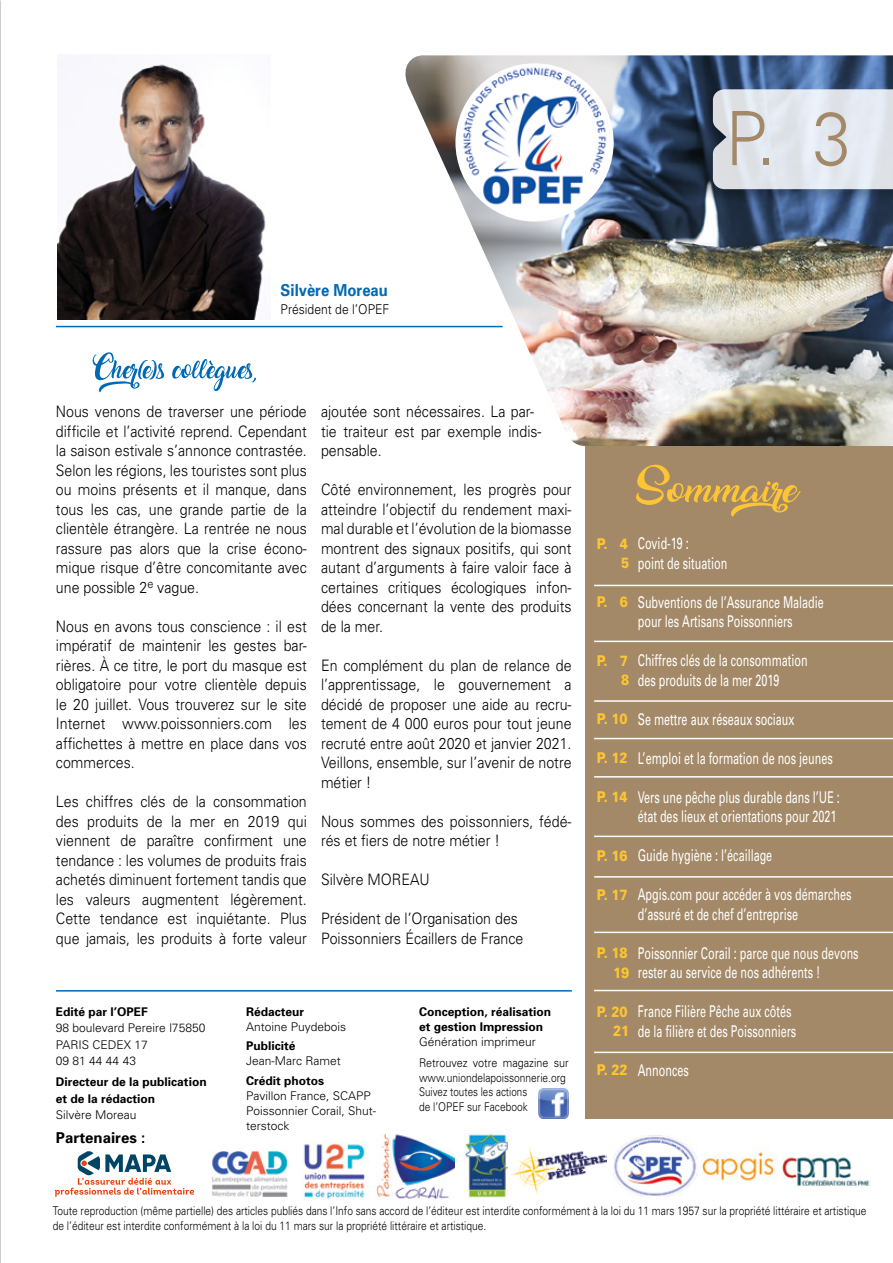
<style>
.page{position:relative;width:893px;height:1263px;background:#fff}
.page>*{position:absolute;margin:0;border:0;box-sizing:border-box;transform-origin:0 0}
.t1{font:300 75px "Univers";color:#a38967;scale:.9 1}
.t2{font:700 16.5px "Univers";color:#0069b4;scale:.9 1}
.t3{font:16.2px/19.5px "Univers";color:#fff;scale:.67 1}
.t4{font:300 15.75px/19.5px "Univers";color:#000;text-align:justify;scale:.9 1}
.t5{font:700 15px "Univers";color:#000}
.t6{font:900 14.85px/19.5px "Univers";color:#fdc533;text-align:right;scale:.82 1}
.t7{font:300 13.5px "Univers";color:#000;scale:.9 1}
.t8{font:300 12px/14.7px "Univers";color:#000;scale:.85 1}
.t9{font:300 12px/16.5px "Univers";color:#000}
.t10{font:700 12px/16.5px "Univers";color:#000}
</style>
<div class="page">
<img style="left:0;top:1090px;width:1px;height:173px">
<img style="left:401px;top:55px;width:492px;height:391px">
<img style="left:58px;top:64px;width:208px;height:256px">
<img style="left:457px;top:65px;width:155px;height:155px;border-radius:77px">
<div style="left:455px;top:63px;width:159px;height:159px;border:3px solid #fff;border-radius:50%"></div>
<div style="left:585px;top:446px;width:308px;height:672px;background:#a38967"></div>
<svg style="left:93px;top:352px;width:71px;height:40px"></svg>
<svg style="left:172px;top:359px;width:84px;height:33px"></svg>
<svg style="left:636px;top:465px;width:165px;height:51px"></svg>
<hr style="left:56px;top:326px;width:447px;height:1px;background:#0069b4">
<hr style="left:56px;top:990px;width:516px;height:1px;background:#0069b4">
<hr style="left:594px;top:585px;width:299px;height:1px;background:#fff">
<hr style="left:594px;top:641px;width:299px;height:1px;background:#fff">
<hr style="left:594px;top:700px;width:299px;height:2px;background:#fff">
<hr style="left:594px;top:738px;width:299px;height:1px;background:#fff">
<hr style="left:594px;top:776px;width:299px;height:1px;background:#fff">
<hr style="left:594px;top:836px;width:299px;height:1px;background:#fff">
<hr style="left:594px;top:876px;width:299px;height:2px;background:#fff">
<hr style="left:594px;top:932px;width:299px;height:1px;background:#fff">
<hr style="left:594px;top:990px;width:299px;height:1px;background:#fff">
<hr style="left:594px;top:1052px;width:299px;height:1px;background:#fff">
<img style="left:697px;top:1152px;width:81px;height:29px">
<img style="left:782px;top:1157px;width:89px;height:29px">
<img style="left:303px;top:1141px;width:64px;height:58px">
<img style="left:212px;top:1150px;width:75px;height:47px">
<img style="left:538px;top:1089px;width:31px;height:29px">
<img style="left:377px;top:1135px;width:77px;height:65px">
<img style="left:614px;top:1136px;width:83px;height:60px">
<svg style="left:55px;top:1151px;width:139px;height:46px"></svg>
<img style="left:464px;top:1131px;width:44px;height:67px">
<img style="left:512px;top:1147px;width:94px;height:47px">
<div style="left:699px;top:88px;width:194px;height:116px;background:#000;opacity:.3"></div>
<svg style="left:713px;top:89px;width:180px;height:100px;background:#dee2e9"></svg>
<h1 class="t1" style="left:726px;top:93px;width:140px">P. 3</h1>
<p class="t2" style="left:281px;top:280px;width:121px">Silvère Moreau</p>
<p class="t7" style="left:281px;top:302px;width:122px">Président de l’OPEF</p>
<p class="t4" style="left:56px;top:401px;width:280px">Nous venons de traverser une période difficile et l’activité reprend. Cependant la saison estivale s’annonce contrastée.<br>Selon les régions, les touristes sont plus ou moins présents et il manque, dans tous les cas, une grande partie de la clientèle étrangère. La rentrée ne nous rassure pas alors que la crise écono&shy;mique risque d’être concomitante avec une possible 2<sup>e</sup> vague.</p>
<p class="t4" style="left:56px;top:616px;width:280px">Nous en avons tous conscience : il est impératif de maintenir les gestes bar&shy;rières. À ce titre, le port du masque est obligatoire pour votre clientèle depuis le 20 juillet. Vous trouverez sur le site Internet www.poissonniers.com les affichettes à mettre en place dans vos commerces.</p>
<p class="t4" style="left:56px;top:791px;width:280px">Les chiffres clés de la consommation des produits de la mer en 2019 qui viennent de paraître confirment une tendance : les volumes de produits frais achetés diminuent fortement tandis que les valeurs augmentent légèrement.<br>Cette tendance est inquiétante. Plus que jamais, les produits à forte valeur</p>
<p class="t4" style="left:321px;top:401px;width:247px;text-align:left">ajoutée sont nécessaires. La par&shy;tie traiteur est par exemple indis&shy;pensable.</p>
<p class="t4" style="left:321px;top:479px;width:280px">Côté environnement, les progrès pour atteindre l’objectif du rendement maxi&shy;mal durable et l’évolution de la biomasse montrent des signaux positifs, qui sont autant d’arguments à faire valoir face à certaines critiques écologiques infon&shy;dées concernant la vente des produits de la mer.</p>
<p class="t4" style="left:321px;top:655px;width:280px">En complément du plan de relance de l’apprentissage, le gouvernement a décidé de proposer une aide au recru&shy;tement de 4 000 euros pour tout jeune recruté entre août 2020 et janvier 2021.<br>Veillons, ensemble, sur l’avenir de notre métier !</p>
<p class="t4" style="left:321px;top:811px;width:280px">Nous sommes des poissonniers, fédé&shy;rés et fiers de notre métier !</p>
<p class="t4" style="left:321px;top:869px;width:122px">Silvère MOREAU</p>
<p class="t4" style="left:321px;top:908px;width:226px">Président de l’Organisation des<br>Poissonniers Écaillers de France</p>
<p class="t10" style="left:56px;top:1003px;width:94px">Edité par l’OPEF</p>
<p class="t9" style="left:56px;top:1019px;width:151px">98 boulevard Pereire |75850<br>PARIS CEDEX 17<br>09 81 44 44 43</p>
<p class="t10" style="left:56px;top:1073px;width:152px">Directeur de la publication et de la rédaction</p>
<p class="t9" style="left:56px;top:1106px;width:82px">Silvère Moreau</p>
<p class="t5" style="left:56px;top:1128px;width:91px">Partenaires :</p>
<p class="t10" style="left:246px;top:1003px;width:60px">Rédacteur</p>
<p class="t9" style="left:246px;top:1018px;width:102px">Antoine Puydebois</p>
<p class="t10" style="left:246px;top:1037px;width:51px">Publicité</p>
<p class="t9" style="left:246px;top:1052px;width:96px">Jean-Marc Ramet</p>
<p class="t10" style="left:246px;top:1072px;width:80px">Crédit photos</p>
<p class="t9" style="left:246px;top:1087px;width:132px;line-height:15px">Pavillon France, SCAPP<br>Poissonnier Corail, Shut&shy;terstock</p>
<p class="t10" style="left:419px;top:1003px;width:134px;line-height:15px">Conception, réalisation et gestion Impression</p>
<p class="t9" style="left:419px;top:1030px;width:151px;line-height:21.9px">Génération imprimeur<br>Retrouvez votre magazine sur</p>
<p class="t8" style="left:419px;top:1070px;width:174px">www.uniondelapoissonnerie.org<br>Suivez toutes les actions<br>de l’OPEF sur Facebook</p>
<p class="t6" style="left:597px;top:533px;width:41px">P. 4<br>5</p>
<p class="t6" style="left:597px;top:592px;width:39px">P. 6</p>
<p class="t6" style="left:597px;top:650px;width:41px">P. 7<br>8</p>
<p class="t6" style="left:597px;top:709px;width:39px">P. 10</p>
<p class="t6" style="left:597px;top:748px;width:39px">P. 12</p>
<p class="t6" style="left:597px;top:787px;width:39px">P. 14</p>
<p class="t6" style="left:597px;top:845px;width:39px">P. 16</p>
<p class="t6" style="left:597px;top:884px;width:39px">P. 17</p>
<p class="t6" style="left:597px;top:943px;width:41px">P. 18<br>19</p>
<p class="t6" style="left:597px;top:1001px;width:41px">P. 20<br>21</p>
<p class="t6" style="left:597px;top:1060px;width:39px">P. 22</p>
<p class="t3" style="left:638px;top:533px;width:135px">Covid-19 :<br>point de situation</p>
<p class="t3" style="left:638px;top:592px;width:279px">Subventions de l’Assurance Maladie pour les Artisans Poissonniers</p>
<p class="t3" style="left:638px;top:650px;width:255px">Chiffres clés de la consommation des produits de la mer 2019</p>
<p class="t3" style="left:638px;top:709px;width:235px">Se mettre aux réseaux sociaux</p>
<p class="t3" style="left:638px;top:748px;width:293px">L’emploi et la formation de nos jeunes</p>
<p class="t3" style="left:638px;top:787px;width:303px">Vers une pêche plus durable dans l’UE : état des lieux et orientations pour 2021</p>
<p class="t3" style="left:638px;top:845px;width:202px">Guide hygiène : l’écaillage</p>
<p class="t3" style="left:638px;top:884px;width:320px">Apgis.com pour accéder à vos démarches d’assuré et de chef d’entreprise</p>
<p class="t3" style="left:638px;top:943px;width:331px">Poissonnier Corail : parce que nous devons rester au service de nos adhérents !</p>
<p class="t3" style="left:638px;top:1001px;width:238px">France Filière Pêche aux côtés de la filière et des Poissonniers</p>
<p class="t3" style="left:638px;top:1060px;width:78px">Annonces</p>
<p class="t8" style="left:53px;top:1203px;width:959px">Toute reproduction (même partielle) des articles publiés dans l’Info sans accord de l’éditeur est interdite conformément à la loi du 11 mars 1957 sur la propriété littéraire et artistique de l’éditeur est interdite conformément à la loi du 11 mars sur la propriété littéraire et artistique.</p>
</div>
